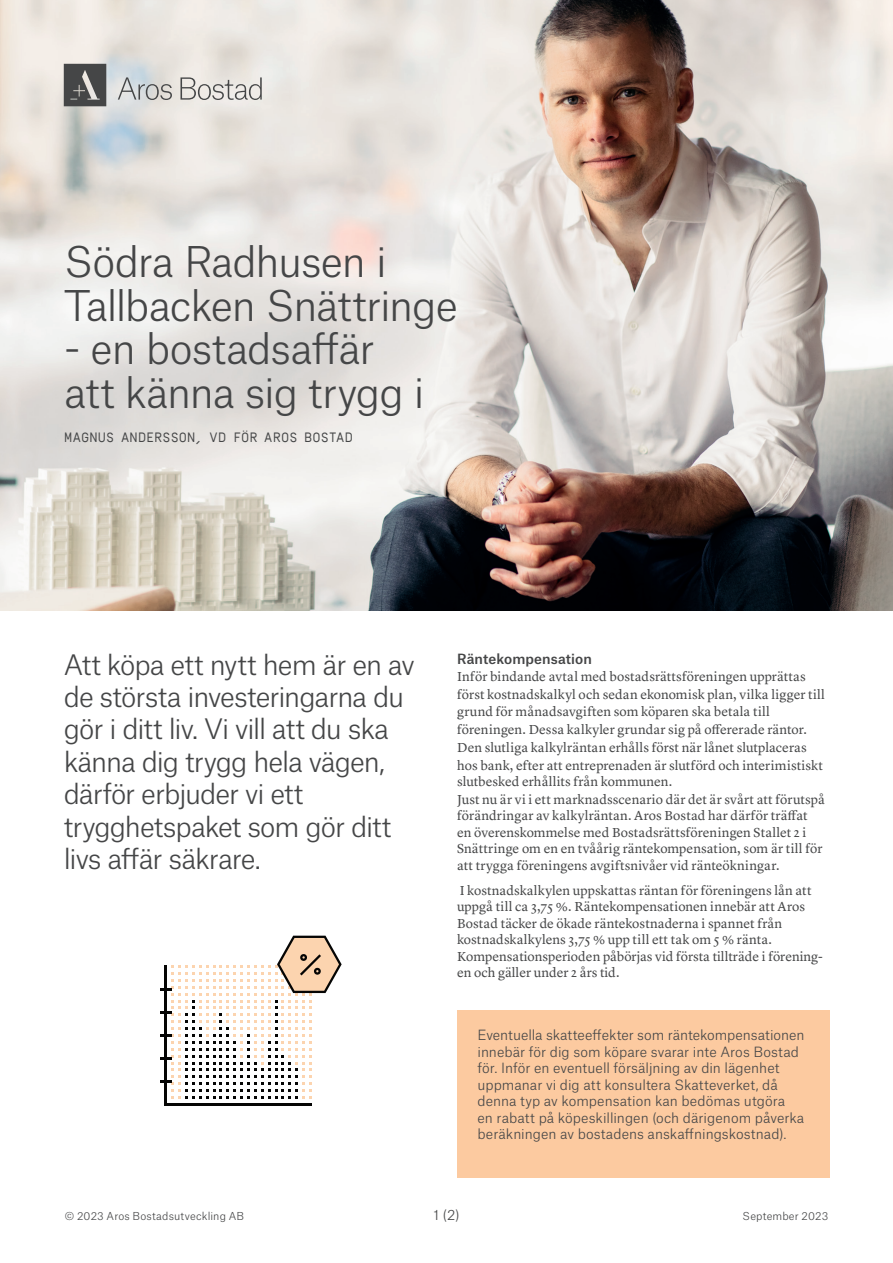
<style>
.page{position:relative;width:893px;height:1263px;background:#fff}
.page>*{position:absolute;margin:0;border:0;box-sizing:border-box;transform-origin:0 0}
.t1{font:300 40.5px "Atlas Grotesk";letter-spacing:-.03em;color:#454647}
.t2{font:300 27px/32.4px "Atlas Grotesk";letter-spacing:-.04em;color:#454647}
.t3{font:13.5px/16.5px "Lyon Text";letter-spacing:.005em;color:#454647}
.t4{font:300 13.5px/16.5px "Atlas Grotesk";color:#454647}
.t5{font:13.5px "Simplon BP Mono";letter-spacing:.005em;color:#454647}
.t6{font:300 10.5px "Atlas Grotesk";letter-spacing:.015em;color:#454647}
.s1{font-family:"Atlas Grotesk";font-weight:500}
</style>
<div class="page">
<img style="left:0;top:0;width:893px;height:610px">
<svg style="left:160px;top:936px;width:182px;height:169px"></svg>
<svg style="left:64px;top:64px;width:42px;height:42px"></svg>
<svg style="left:118px;top:77px;width:54px;height:23px"></svg>
<svg style="left:180px;top:77px;width:82px;height:23px"></svg>
<div style="left:457px;top:1010px;width:372px;height:168px;background:#fccaa0"></div>
<p class="t1" style="left:64px;top:230px;width:324px">Södra Radhusen i</p>
<p class="t1" style="left:64px;top:273px;width:395px">Tallbacken Snättringe</p>
<p class="t1" style="left:64px;top:317px;width:312px">- en bostadsaffär</p>
<p class="t1" style="left:64px;top:360px;width:362px">att känna sig trygg i</p>
<p class="t5" style="left:64px;top:429px;width:290px">MAGNUS ANDERSSON, VD FÖR AROS BOSTAD</p>
<p class="t2" style="left:64px;top:646px;width:352px">Att köpa ett nytt hem är en av de största investeringarna du gör i ditt liv. Vi vill att du ska känna dig trygg hela vägen, därför erbjuder vi ett</p>
<p class="t2" style="left:64px;top:808px;width:329px">trygghetspaket som gör ditt</p>
<p class="t2" style="left:64px;top:840px;width:199px">livs affär säkrare.</p>
<p class="t3" style="left:457px;top:649px;width:369px;line-height:17.7px"><span class="s1">Räntekompensation<br></span>Inför bindande avtal med bostadsrättsföreningen upprättas först kostnadskalkyl och sedan ekonomisk plan, vilka ligger till grund för månadsavgiften som köparen ska betala till föreningen. Dessa kalkyler grundar sig på offererade räntor.<br>Den slutliga kalkylräntan erhålls först när lånet slutplaceras hos bank, efter att entreprenaden är slutförd och interimistiskt</p>
<p class="t3" style="left:457px;top:771px;width:369px;line-height:18px">slutbesked erhållits från kommunen.<br>Just nu är vi i ett marknadsscenario där det är svårt att förutspå</p>
<p class="t3" style="left:457px;top:807px;width:367px">förändringar av kalkylräntan. Aros Bostad har därför träffat en överenskommelse med Bostadsrättsföreningen Stallet 2 i Snättringe om en en tvåårig räntekompensation, som är till för att trygga föreningens avgiftsnivåer vid ränteökningar.</p>
<p class="t3" style="left:457px;top:881px;width:367px">I kostnadskalkylen uppskattas räntan för föreningens lån att uppgå till ca 3,75 %. Räntekompensationen innebär att Aros Bostad täcker de ökade räntekostnaderna i spannet från kostnadskalkylens 3,75 % upp till ett tak om 5 % ränta.<br>Kompensationsperioden påbörjas vid första tillträde i förening&shy;en och gäller under 2 års tid.</p>
<p class="t4" style="left:477px;top:1025px;width:328px">Eventuella skatteeffekter som räntekompensationen innebär för dig som köpare svarar inte Aros Bostad för. Inför en eventuell försäljning av din lägenhet uppmanar vi dig att konsultera Skatteverket, då denna typ av kompensation kan bedömas utgöra<br>en rabatt på köpeskillingen (och därigenom påverka beräkningen av bostadens anskaffningskostnad).</p>
<p class="t6" style="left:65px;top:1208px;width:181px">© 2023 Aros Bostadsutveckling AB</p>
<p class="t4" style="left:434px;top:1206px;width:27px">1 (2)</p>
<p class="t6" style="left:743px;top:1208px;width:87px">September 2023</p>
</div>
